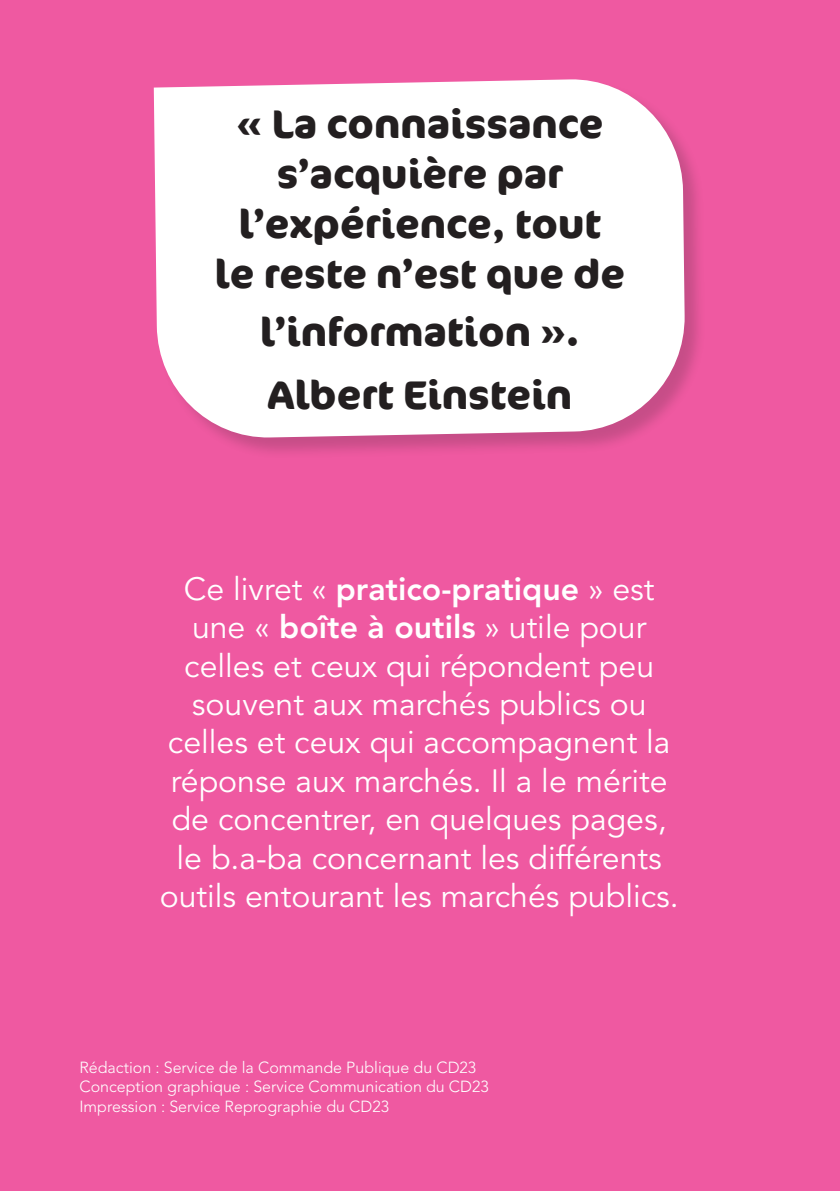
<style>
.page{position:relative;width:840px;height:1191px;background:#fff}
.page>*{position:absolute;margin:0;border:0;box-sizing:border-box;transform-origin:0 0}
.t1{font:700 40px/50px "Cocon";color:#231f20;text-align:center}
.t2{font:32px/38.4px "Avenir LT Std";color:#fff;text-align:center}
.t3{font:300 16px/19.2px "Avenir LT Std";color:#fff}
.s1{font-weight:800}
</style>
<div class="page">
<div style="left:0;top:0;width:839px;height:1191px;background:#ef59a1"></div>
<div style="left:154px;top:80px;width:552px;height:380px;background:#231f20;opacity:.2"></div>
<svg style="left:154px;top:79px;width:531px;height:360px;background:#fcf2f7"></svg>
<p class="t1" style="left:215px;top:99px;width:411px">« La connaissance s’acquière par l’expérience, tout le reste n’est que de</p>
<p class="t1" style="left:260px;top:301px;width:321px;line-height:63px;text-align:left">l’information ».<br>Albert Einstein</p>
<p class="t2" style="left:160px;top:570px;width:520px">Ce livret « <span class="s1">pratico-pratique</span> » est une « <span class="s1">boîte à outils</span> » utile pour celles et ceux qui répondent peu souvent aux marchés publics ou celles et ceux qui accompagnent la réponse aux marchés. Il a le mérite de concentrer, en quelques pages, le b.a-ba concernant les différents outils entourant les marchés publics.</p>
<p class="t3" style="left:79px;top:1058px;width:410px">Rédaction : Service de la Commande Publique du CD23<br>Conception graphique : Service Communication du CD23<br>Impression : Service Reprographie du CD23</p>
</div>
